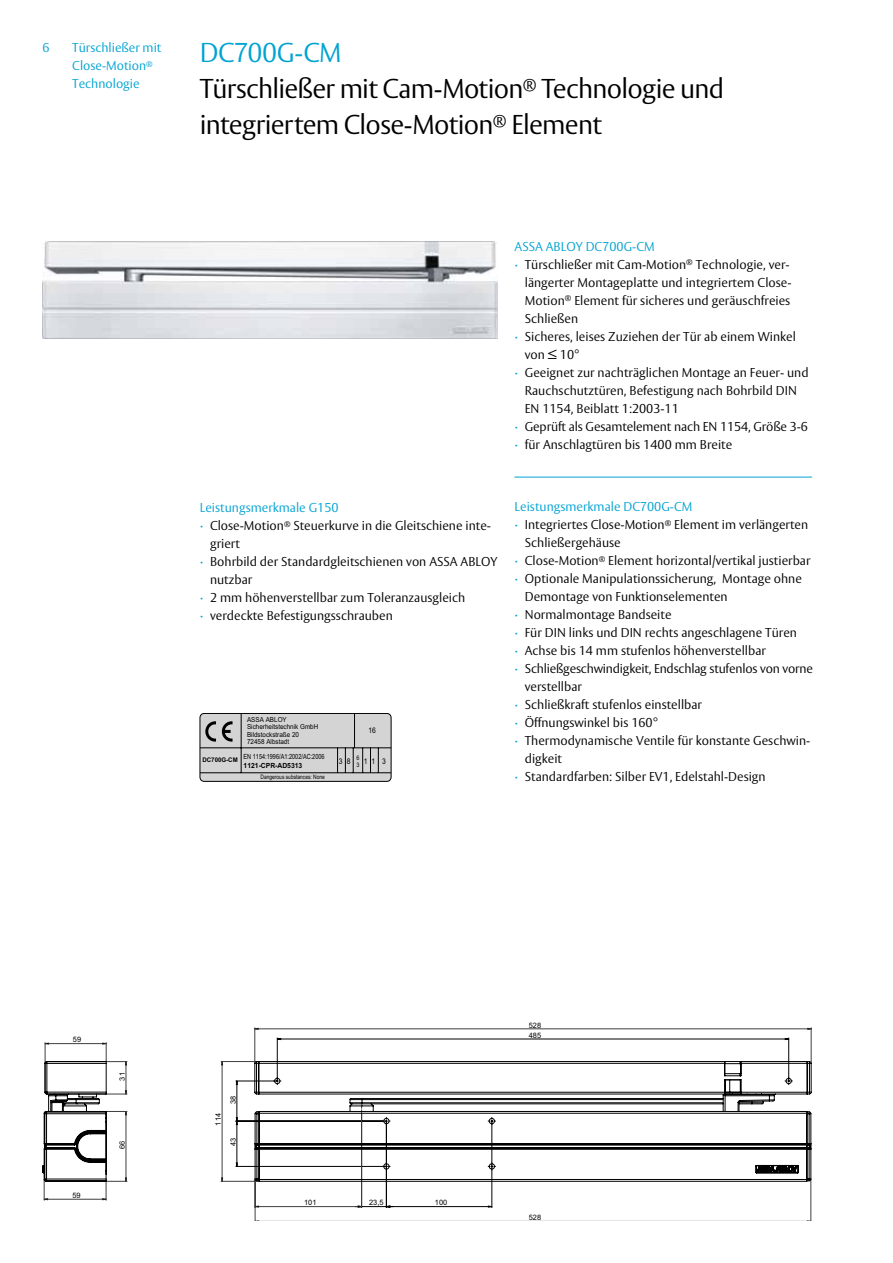
<style>
.page{position:relative;width:893px;height:1263px;background:#fff}
.page>*{position:absolute;margin:0;border:0;box-sizing:border-box;transform-origin:0 0}
.t1{font:300 27px/36px "ASSA Vesta";letter-spacing:-.03em;color:#000}
.t2{font:300 12.75px "ASSA Vesta";color:#000}
.t3{font:300 12.75px/18px "ASSA Vesta";color:#00a3d2}
.t4{font:7.8px "Arial";color:#000;scale:.86 1}
.t5{font:7.5px "Arial";color:#000}
.t6{font:7.05px "Arial Narrow";color:#000;scale:.96 1}
.t7{font:700 7.05px "Arial";color:#000;scale:.96 1}
.t8{font:6.9px/7.5px "Arial";color:#000;scale:.92 1}
.t9{font:700 6.3px "Arial";color:#000;scale:.96 1}
.t10{font:6.3px "Arial";color:#000;scale:.86 1}
.t11{font:6.15px "Arial Narrow";color:#000}
.s1{color:#00a3d2}
.s2{font-weight:400;color:#00a3d2}
</style>
<div class="page">
<img style="left:43px;top:242px;width:454px;height:96px">
<svg style="left:44px;top:1028px;width:767px;height:192px"></svg>
<hr style="left:236px;top:1166px;width:150px;height:1px;background:#000">
<hr style="left:237px;top:1121px;width:1px;height:45px;background:#000">
<hr style="left:236px;top:1081px;width:41px;height:1px;background:#000">
<hr style="left:236px;top:1121px;width:147px;height:1px;background:#000">
<hr style="left:237px;top:1081px;width:1px;height:40px;background:#000">
<hr style="left:255px;top:1179px;width:1px;height:41px;background:#3f3f3e">
<hr style="left:811px;top:1179px;width:1px;height:41px;background:#3f3f3e">
<hr style="left:255px;top:1221px;width:556px;height:1px;background:#3f3f3e">
<hr style="left:255px;top:1028px;width:1px;height:35px;background:#3f3f3e">
<hr style="left:811px;top:1028px;width:1px;height:35px;background:#3f3f3e">
<hr style="left:221px;top:1181px;width:38px;height:1px;background:#3f3f3e">
<hr style="left:221px;top:1061px;width:38px;height:1px;background:#3f3f3e">
<svg style="left:277px;top:1038px;width:512px;height:169px"></svg>
<svg style="left:236px;top:1082px;width:1px;height:84px"></svg>
<svg style="left:256px;top:1182px;width:137px;height:25px"></svg>
<svg style="left:255px;top:1028px;width:556px;height:1px"></svg>
<svg style="left:222px;top:1062px;width:1px;height:119px"></svg>
<svg style="left:254px;top:1061px;width:557px;height:121px"></svg>
<svg style="left:43px;top:1042px;width:84px;height:158px"></svg>
<hr style="left:514px;top:477px;width:298px;height:1px;background:#00a3d2">
<svg style="left:200px;top:713px;width:191px;height:68px;background:#c2c2c2"></svg>
<hr style="left:354px;top:713px;width:1px;height:35px;background:#000">
<p class="t3" style="left:43px;top:40px;width:9px">6</p>
<p class="t3" style="left:72px;top:40px;width:91px">Türschließer mit<br>Close-Motion<sup>®<br></sup>Technologie</p>
<h1 class="t1" style="left:200px;top:35px;width:526px"><span class="s1">DC700G-CM<br></span>Türschließer mit Cam-Motion<sup>®</sup> Technologie und integriertem Close-Motion<sup>®</sup> Element</h1>
<p class="t3" style="left:515px;top:238px;width:142px">ASSA ABLOY DC700G-CM</p>
<p class="t2" style="left:515px;top:257px;width:277px"><span class="s2">∙</span> Türschließer mit Cam-Motion<sup>®</sup> Technologie, ver-</p>
<p class="t2" style="left:525px;top:275px;width:268px">längerter Montageplatte und integriertem Close-</p>
<p class="t2" style="left:525px;top:293px;width:267px">Motion<sup>®</sup> Element für sicheres und geräuschfreies</p>
<p class="t2" style="left:525px;top:311px;width:55px">Schließen</p>
<p class="t2" style="left:515px;top:329px;width:283px"><span class="s2">∙</span> Sicheres, leises Zuziehen der Tür ab einem Winkel</p>
<p class="t2" style="left:525px;top:347px;width:56px">von ≤ 10°</p>
<p class="t2" style="left:515px;top:365px;width:296px"><span class="s2">∙</span> Geeignet zur nachträglichen Montage an Feuer- und</p>
<p class="t2" style="left:525px;top:383px;width:274px">Rauchschutztüren, Befestigung nach Bohrbild DIN</p>
<p class="t2" style="left:525px;top:401px;width:156px">EN 1154, Beiblatt 1:2003-11</p>
<p class="t2" style="left:515px;top:419px;width:295px"><span class="s2">∙</span> Geprüft als Gesamtelement nach EN 1154, Größe 3-6</p>
<p class="t2" style="left:515px;top:437px;width:219px"><span class="s2">∙</span> für Anschlagtüren bis 1400 mm Breite</p>
<p class="t3" style="left:200px;top:499px;width:140px">Leistungsmerkmale G150</p>
<p class="t2" style="left:200px;top:518px;width:293px"><span class="s2">∙</span> Close-Motion<sup>®</sup> Steuerkurve in die Gleitschiene inte-</p>
<p class="t2" style="left:210px;top:536px;width:31px">griert</p>
<p class="t2" style="left:200px;top:554px;width:299px"><span class="s2">∙</span> Bohrbild der Standardgleitschienen von ASSA ABLOY</p>
<p class="t2" style="left:210px;top:572px;width:44px">nutzbar</p>
<p class="t2" style="left:200px;top:590px;width:267px"><span class="s2">∙</span> 2 mm höhenverstellbar zum Toleranzausgleich</p>
<p class="t2" style="left:200px;top:608px;width:194px"><span class="s2">∙</span> verdeckte Befestigungsschrauben</p>
<p class="t8" style="left:247px;top:716px;width:79px">ASSA ABLOY<br>Sicherheitstechnik GmbH<br>Bildstockstraße 20<br>72458 Albstadt</p>
<p class="t4" style="left:368px;top:725px;width:10px">16</p>
<p class="t6" style="left:244px;top:751px;width:86px">EN 1154:1996/A1:2002/AC:2006</p>
<p class="t7" style="left:244px;top:761px;width:63px">1121-CPR-AD5313</p>
<p class="t11" style="left:260px;top:772px;width:66px">Dangerous substances: None</p>
<p class="t4" style="left:347px;top:756px;width:16px">8 <sup>6</sup></p>
<p class="t4" style="left:364px;top:756px;width:15px">1 1</p>
<p class="t10" style="left:356px;top:760px;width:5px">3</p>
<p class="t9" style="left:202px;top:756px;width:38px">DC700G-CM</p>
<p class="t4" style="left:339px;top:756px;width:6px">3</p>
<p class="t4" style="left:382px;top:756px;width:6px">3</p>
<p class="t3" style="left:515px;top:498px;width:179px">Leistungsmerkmale DC700G-CM</p>
<p class="t2" style="left:515px;top:517px;width:295px"><span class="s2">∙</span> Integriertes Close-Motion<sup>®</sup> Element im verlängerten</p>
<p class="t2" style="left:525px;top:535px;width:97px">Schließergehäuse</p>
<p class="t2" style="left:515px;top:553px;width:297px"><span class="s2">∙</span> Close-Motion<sup>®</sup> Element horizontal/vertikal justierbar</p>
<p class="t2" style="left:515px;top:571px;width:289px"><span class="s2">∙</span> Optionale Manipulationssicherung, Montage ohne</p>
<p class="t2" style="left:525px;top:589px;width:204px">Demontage von Funktionselementen</p>
<p class="t2" style="left:515px;top:607px;width:158px"><span class="s2">∙</span> Normalmontage Bandseite</p>
<p class="t2" style="left:515px;top:625px;width:284px"><span class="s2">∙</span> Für DIN links und DIN rechts angeschlagene Türen</p>
<p class="t2" style="left:515px;top:643px;width:253px"><span class="s2">∙</span> Achse bis 14 mm stufenlos höhenverstellbar</p>
<p class="t2" style="left:515px;top:661px;width:300px"><span class="s2">∙</span> Schließgeschwindigkeit, Endschlag stufenlos von vorne</p>
<p class="t2" style="left:525px;top:679px;width:59px">verstellbar</p>
<p class="t2" style="left:515px;top:697px;width:189px"><span class="s2">∙</span> Schließkraft stufenlos einstellbar</p>
<p class="t2" style="left:515px;top:715px;width:145px"><span class="s2">∙</span> Öffnungswinkel bis 160°</p>
<p class="t2" style="left:515px;top:733px;width:297px"><span class="s2">∙</span> Thermodynamische Ventile für konstante Geschwin-</p>
<p class="t2" style="left:525px;top:751px;width:39px">digkeit</p>
<p class="t2" style="left:515px;top:769px;width:253px"><span class="s2">∙</span> Standardfarben: Silber EV1, Edelstahl-Design</p>
<p class="t5" style="left:73px;top:1035px;width:10px">59</p>
<p class="t5" style="left:72px;top:1190px;width:10px">59</p>
<p class="t5" style="left:117px;top:1080px;width:10px;rotate:-90deg">31</p>
<p class="t5" style="left:117px;top:1149px;width:10px;rotate:-90deg">66</p>
<p class="t5" style="left:213px;top:1125px;width:14px;rotate:-90deg">114</p>
<p class="t5" style="left:228px;top:1104px;width:10px;rotate:-90deg">38</p>
<p class="t5" style="left:228px;top:1146px;width:10px;rotate:-90deg">43</p>
<p class="t5" style="left:304px;top:1198px;width:14px">101</p>
<p class="t5" style="left:369px;top:1198px;width:16px">23,5</p>
<p class="t5" style="left:435px;top:1198px;width:14px">100</p>
<p class="t5" style="left:529px;top:1020px;width:14px">528</p>
<p class="t5" style="left:529px;top:1030px;width:14px">485</p>
<p class="t5" style="left:529px;top:1213px;width:14px">528</p>
</div>
